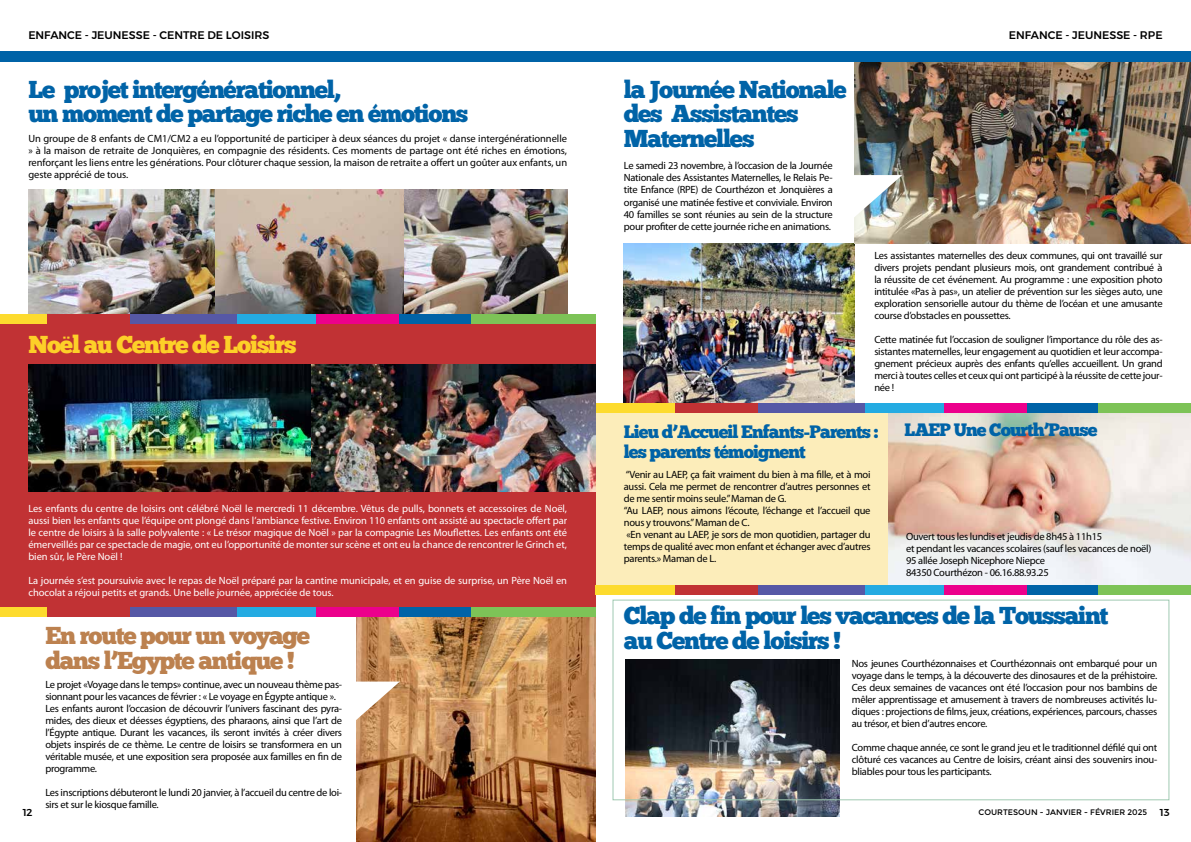
<style>
.page{position:relative;width:1191px;height:842px;background:#fff}
.page>*{position:absolute;margin:0;border:0;box-sizing:border-box;transform-origin:0 0}
.t1{font:24.5px/24.5px "Chunk Five";letter-spacing:-.05em;color:#0063a7}
.t2{font:24.5px/24.5px "Chunk Five";letter-spacing:-.05em;color:#bc814f}
.t3{font:24.5px "Chunk Five";letter-spacing:-.05em;color:#fdd028}
.t4{font:18px "Chunk Five";letter-spacing:-.05em;color:#0063a7}
.t5{font:500 11px "Montserrat";color:#000}
.t6{font:10.5px/12px "Myriad Pro";letter-spacing:-.025em;color:#000;text-align:justify}
.t7{font:10.5px/12px "Myriad Pro";letter-spacing:-.005em;color:#fff;text-align:justify}
.t8{font:500 10px "Montserrat";color:#000}
.t9{font:8px "Montserrat";color:#000}
</style>
<div class="page">
<img style="left:626px;top:660px;width:213px;height:157px">
<img style="left:887px;top:413px;width:304px;height:172px">
<div style="left:595px;top:406px;width:292px;height:184px;background:#fcedba"></div>
<div style="left:0;top:318px;width:595px;height:294px;background:#c13234"></div>
<img style="left:624px;top:244px;width:230px;height:160px">
<img style="left:854px;top:62px;width:337px;height:182px">
<div style="left:0;top:52px;width:1191px;height:10px;background:#0063a7"></div>
<div style="left:595px;top:404px;width:125px;height:9px;background:#fddb2e"></div>
<div style="left:675px;top:404px;width:124px;height:9px;background:#c13234"></div>
<div style="left:758px;top:404px;width:124px;height:9px;background:#5658a6"></div>
<div style="left:865px;top:404px;width:124px;height:9px;background:#24abe2"></div>
<div style="left:944px;top:404px;width:125px;height:9px;background:#ec008c"></div>
<div style="left:1027px;top:404px;width:125px;height:9px;background:#0063a7"></div>
<div style="left:1098px;top:404px;width:93px;height:9px;background:#7dc357"></div>
<div style="left:595px;top:585px;width:125px;height:9px;background:#fddb2e"></div>
<div style="left:675px;top:585px;width:124px;height:9px;background:#c13234"></div>
<div style="left:758px;top:585px;width:124px;height:9px;background:#5658a6"></div>
<div style="left:865px;top:585px;width:124px;height:9px;background:#24abe2"></div>
<div style="left:944px;top:585px;width:125px;height:9px;background:#ec008c"></div>
<div style="left:1027px;top:585px;width:125px;height:9px;background:#0063a7"></div>
<div style="left:1098px;top:585px;width:93px;height:9px;background:#7dc357"></div>
<svg style="left:854px;top:174px;width:48px;height:46px"></svg>
<img style="left:28px;top:190px;width:187px;height:125px">
<img style="left:28px;top:364px;width:284px;height:127px">
<img style="left:312px;top:364px;width:283px;height:127px">
<img style="left:215px;top:190px;width:189px;height:125px">
<img style="left:404px;top:190px;width:163px;height:125px">
<div style="left:0;top:315px;width:92px;height:9px;background:#fddb2e"></div>
<div style="left:47px;top:315px;width:125px;height:9px;background:#c13234"></div>
<div style="left:130px;top:315px;width:125px;height:9px;background:#5658a6"></div>
<div style="left:237px;top:315px;width:125px;height:9px;background:#24abe2"></div>
<div style="left:316px;top:315px;width:125px;height:9px;background:#ec008c"></div>
<div style="left:399px;top:315px;width:125px;height:9px;background:#0063a7"></div>
<div style="left:470px;top:315px;width:125px;height:9px;background:#7dc357"></div>
<img style="left:356px;top:616px;width:239px;height:226px">
<div style="left:0;top:607px;width:92px;height:9px;background:#fddb2e"></div>
<div style="left:47px;top:607px;width:125px;height:9px;background:#c13234"></div>
<div style="left:130px;top:607px;width:125px;height:9px;background:#5658a6"></div>
<div style="left:237px;top:607px;width:125px;height:9px;background:#24abe2"></div>
<div style="left:316px;top:607px;width:125px;height:9px;background:#ec008c"></div>
<div style="left:399px;top:607px;width:125px;height:9px;background:#0063a7"></div>
<div style="left:470px;top:607px;width:125px;height:9px;background:#7dc357"></div>
<svg style="left:356px;top:680px;width:44px;height:46px"></svg>
<div style="left:612px;top:600px;width:557px;height:200px;border:1px solid #a0c9b2"></div>
<p class="t5" style="left:28px;top:26px;width:242px">ENFANCE - JEUNESSE - CENTRE DE LOISIRS</p>
<h1 class="t1" style="left:28px;top:77px;width:441px">Le projet intergénérationnel,<br>un moment de partage riche en émotions</h1>
<p class="t6" style="left:28px;top:132px;width:540px">Un groupe de 8 enfants de CM1/CM2 a eu l’opportunité de participer à deux séances du projet « danse intergénérationnelle » à la maison de retraite de Jonquières, en compagnie des résidents. Ces moments de partage ont été riches en émotions, renforçant les liens entre les générations. Pour clôturer chaque session, la maison de retraite a offert un goûter aux enfants, un geste apprécié de tous.</p>
<h1 class="t3" style="left:28px;top:330px;width:270px">Noël au Centre de Loisirs</h1>
<p class="t7" style="left:28px;top:503px;width:540px">Les enfants du centre de loisirs ont célébré Noël le mercredi 11 décembre. Vêtus de pulls, bonnets et accessoires de Noël, aussi bien les enfants que l’équipe ont plongé dans l’ambiance festive. Environ 110 enfants ont assisté au spectacle offert par le centre de loisirs à la salle polyvalente : « Le trésor magique de Noël » par la compagnie Les Mouflettes. Les enfants ont été émerveillés par ce spectacle de magie, ont eu l’opportunité de monter sur scène et ont eu la chance de rencontrer le Grinch et, bien sûr, le Père Noël !</p>
<p class="t7" style="left:28px;top:575px;width:540px">La journée s’est poursuivie avec le repas de Noël préparé par la cantine municipale, et en guise de surprise, un Père Noël en chocolat a réjoui petits et grands. Une belle journée, appréciée de tous.</p>
<p class="t8" style="left:23px;top:804px;width:11px">12</p>
<h1 class="t2" style="left:45px;top:623px;width:266px">En route pour un voyage dans l’Egypte antique !</h1>
<p class="t6" style="left:45px;top:678px;width:298px;text-align:left">Le projet «Voyage dans le temps» continue, avec un nouveau thème pas&shy;sionnant pour les vacances de février : « Le voyage en Égypte antique ».<br>Les enfants auront l’occasion de découvrir l’univers fascinant des pyra&shy;mides, des dieux et déesses égyptiens, des pharaons, ainsi que l’art de l’Égypte antique. Durant les vacances, ils seront invités à créer divers objets inspirés de ce thème. Le centre de loisirs se transformera en un véritable musée, et une exposition sera proposée aux familles en fin de programme.</p>
<p class="t6" style="left:45px;top:786px;width:298px">Les inscriptions débuteront le lundi 20 janvier, à l’accueil du centre de loi&shy;sirs et sur le kiosque famille.</p>
<h1 class="t1" style="left:624px;top:77px;width:224px">la Journée Nationale des Assistantes<br>Maternelles</h1>
<p class="t6" style="left:624px;top:160px;width:210px">Le samedi 23 novembre, à l’occasion de la Journée Nationale des Assistantes Maternelles, le Relais Pe&shy;tite Enfance (RPE) de Courthézon et Jonquières a organisé une matinée festive et conviviale. Environ 40 familles se sont réunies au sein de la structure pour profiter de cette journée riche en animations.</p>
<p class="t5" style="left:1009px;top:26px;width:155px">ENFANCE - JEUNESSE - RPE</p>
<p class="t6" style="left:874px;top:250px;width:290px">Les assistantes maternelles des deux communes, qui ont travaillé sur divers projets pendant plusieurs mois, ont grandement contribué à la réussite de cet événement. Au programme : une exposition photo intitulée «Pas à pas», un atelier de prévention sur les sièges auto, une exploration sensorielle autour du thème de l’océan et une amusante course d’obstacles en poussettes.</p>
<p class="t6" style="left:874px;top:334px;width:290px">Cette matinée fut l’occasion de souligner l’importance du rôle des as&shy;sistantes maternelles, leur engagement au quotidien et leur accompa&shy;gnement précieux auprès des enfants qu’elles accueillent. Un grand merci à toutes celles et ceux qui ont participé à la réussite de cette jour&shy;née !</p>
<h2 class="t4" style="left:624px;top:421px;width:256px">Lieu d’Accueil Enfants-Parents :</h2>
<h2 class="t4" style="left:904px;top:419px;width:194px">LAEP Une Courth’Pause</h2>
<h2 class="t4" style="left:624px;top:441px;width:183px">les parents témoignent</h2>
<p class="t6" style="left:624px;top:469px;width:248px;text-align:left">“Venir au LAEP, ça fait vraiment du bien à ma fille, et à moi aussi. Cela me permet de rencontrer d’autres personnes et de me sentir moins seule.” Maman de G.<br>“Au LAEP, nous aimons l’écoute, l’échange et l’accueil que nous y trouvons.” Maman de C.<br>«En venant au LAEP, je sors de mon quotidien, partager du temps de qualité avec mon enfant et échanger avec d’autres parents.» Maman de L.</p>
<p class="t6" style="left:906px;top:530px;width:247px;text-align:left">Ouvert tous les lundis et jeudis de 8h45 à 11h15<br>et pendant les vacances scolaires (sauf les vacances de noël)<br>95 allée Joseph Nicephore Niepce<br>84350 Courthézon - 06.16.88.93.25</p>
<h1 class="t1" style="left:624px;top:603px;width:486px">Clap de fin pour les vacances de la Toussaint au Centre de loisirs !</h1>
<p class="t6" style="left:852px;top:657px;width:307px">Nos jeunes Courthézonnaises et Courthézonnais ont embarqué pour un voyage dans le temps, à la découverte des dinosaures et de la préhistoire.<br>Ces deux semaines de vacances ont été l’occasion pour nos bambins de mêler apprentissage et amusement à travers de nombreuses activités lu&shy;diques : projections de films, jeux, créations, expériences, parcours, chasses au trésor, et bien d’autres encore.</p>
<p class="t6" style="left:852px;top:741px;width:307px">Comme chaque année, ce sont le grand jeu et le traditionnel défilé qui ont clôturé ces vacances au Centre de loisirs, créant ainsi des souvenirs inou&shy;bliables pour tous les participants.</p>
<p class="t9" style="left:978px;top:808px;width:170px">COURTESOUN - JANVIER - FÉVRIER 2025</p>
<p class="t8" style="left:1160px;top:804px;width:11px">13</p>
</div>
